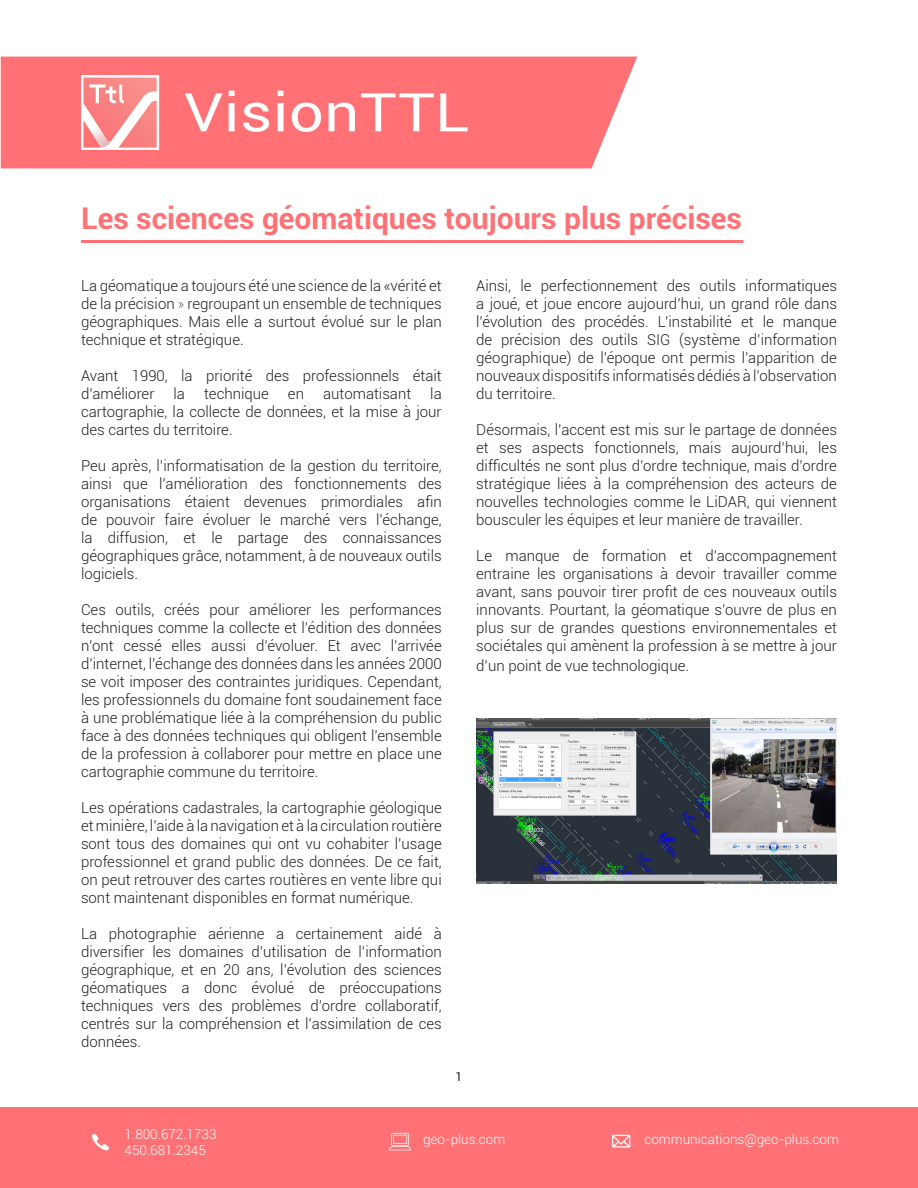
<style>
.page{position:relative;width:918px;height:1188px;background:#fff}
.page>*{position:absolute;margin:0;border:0;box-sizing:border-box;transform-origin:0 0}
.t1{font:700 30px "Roboto";color:#ff7175}
.t2{font:300 15px/18px "Roboto";color:#231f20;text-align:justify}
.t3{font:300 13.5px/16.2px "Roboto";color:#fff}
.t4{font:12px "Roboto";color:#231f20}
.s1{font-weight:100}
</style>
<div class="page">
<div style="left:1px;top:57px;width:636px;height:111px;background:#ff7175"></div>
<img style="left:81px;top:76px;width:388px;height:74px">
<hr style="left:81px;top:240px;width:662px;height:3px;background:#ff7175">
<div style="left:1px;top:1108px;width:917px;height:80px;background:#ff7175"></div>
<svg style="left:92px;top:1135px;width:17px;height:15px"></svg>
<svg style="left:389px;top:1133px;width:22px;height:17px"></svg>
<svg style="left:612px;top:1135px;width:18px;height:13px"></svg>
<img style="left:476px;top:718px;width:361px;height:165px">
<p class="t1" style="left:81px;top:197px;width:663px">Les sciences géomatiques toujours plus précises</p>
<p class="t2" style="left:81px;top:277px;width:362px">La géomatique a toujours été une science de la «vérité et de la précision <span class="s1">»</span> regroupant un ensemble de techniques géographiques. Mais elle a surtout évolué sur le plan technique et stratégique.</p>
<p class="t2" style="left:81px;top:367px;width:362px">Avant 1990, la priorité des professionnels était d’améliorer</p>
<p class="t2" style="left:81px;top:385px;width:362px;text-indent:349px">la cartographie, la collecte de données, et la mise à jour des cartes du territoire.</p>
<p class="t2" style="left:81px;top:457px;width:362px">Peu après, l’informatisation de la gestion du territoire, ainsi que l’amélioration des fonctionnements des organisations étaient devenues primordiales afin de pouvoir faire évoluer le marché vers l’échange, la diffusion, et le partage des connaissances géographiques grâce, notamment, à de nouveaux outils logiciels.</p>
<p class="t2" style="left:81px;top:601px;width:362px">Ces outils, créés pour améliorer les performances techniques comme la collecte et l’édition des données n’ont cessé elles aussi d’évoluer. Et avec l’arrivée d’internet, l’échange des données dans les années 2000 se voit imposer des contraintes juridiques. Cependant, les professionnels du domaine font soudainement face à une problématique liée à la compréhension du public face à des données techniques qui obligent l’ensemble de la profession à collaborer pour mettre en place une cartographie commune du territoire.</p>
<p class="t2" style="left:81px;top:799px;width:362px">Les opérations cadastrales, la cartographie géologique et minière, l’aide à la navigation et à la circulation routière sont tous des domaines qui ont vu cohabiter l’usage professionnel et grand public des données. De ce fait, on peut retrouver des cartes routières en vente libre qui sont maintenant disponibles en format numérique.</p>
<p class="t2" style="left:81px;top:925px;width:362px">La photographie aérienne a certainement aidé à diversifier les domaines d’utilisation de l’information géographique, et en 20 ans, l’évolution des sciences géomatiques a donc évolué de préoccupations techniques vers des problèmes d’ordre collaboratif, centrés sur la compréhension et l’assimilation de ces données.</p>
<p class="t2" style="left:174px;top:385px;width:13px">la</p>
<p class="t2" style="left:204px;top:385px;width:66px">technique</p>
<p class="t2" style="left:288px;top:385px;width:18px">en</p>
<p class="t2" style="left:323px;top:385px;width:90px">automatisant</p>
<p class="t4" style="left:456px;top:1068px;width:8px">1</p>
<p class="t2" style="left:476px;top:277px;width:362px">Ainsi, le perfectionnement des outils informatiques a joué, et joue encore aujourd’hui, un grand rôle dans l’évolution des procédés. L’instabilité et le manque de précision des outils SIG (système d’information géographique) de l’époque ont permis l’apparition de nouveaux dispositifs informatisés dédiés à l’observation du territoire.</p>
<p class="t2" style="left:476px;top:421px;width:362px">Désormais, l’accent est mis sur le partage de données et ses aspects fonctionnels, mais aujourd’hui, les difficultés ne sont plus d’ordre technique, mais d’ordre stratégique liées à la compréhension des acteurs de nouvelles technologies comme le LiDAR, qui viennent bousculer les équipes et leur manière de travailler.</p>
<p class="t2" style="left:476px;top:547px;width:362px">Le manque de formation et d’accompagnement entraine les organisations à devoir travailler comme avant, sans pouvoir tirer profit de ces nouveaux outils innovants. Pourtant, la géomatique s’ouvre de plus en plus sur de grandes questions environnementales et sociétales qui amènent la profession à se mettre à jour</p>
<p class="t2" style="left:476px;top:656px;width:214px">d’un point de vue technologique.</p>
<p class="t3" style="left:125px;top:1126px;width:93px">1.800.672.1733<br>450.681.2345</p>
<p class="t3" style="left:423px;top:1131px;width:84px">geo-plus.com</p>
<p class="t3" style="left:644px;top:1131px;width:196px">communications@geo-plus.com</p>
</div>
